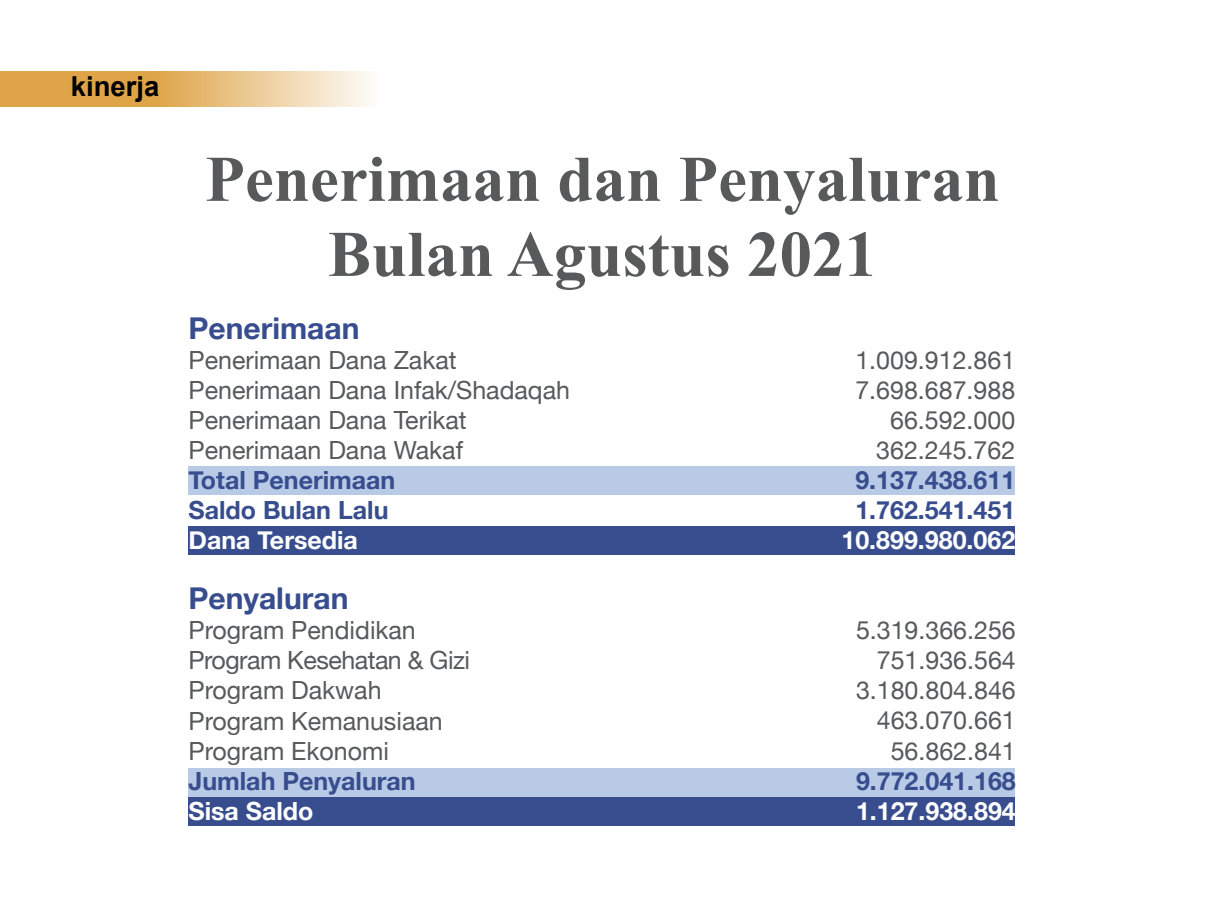
<style>
.page{position:relative;width:1205px;height:922px;background:#fff}
.page>*{position:absolute;margin:0;border:0;box-sizing:border-box;transform-origin:0 0}
.t1{font:700 65px/75px "Times New Roman";color:#58595b;text-align:center}
.t2{font:700 30px "Helvetica Neue";color:#374d8e}
.t3{font:700 27.5px "Arial";color:#000}
.t4{font:25px/30px "Helvetica Neue";color:#58595b}
.t5{font:700 25px/30px "Helvetica Neue";color:#374d8e}
.t6{font:700 25px "Helvetica Neue";color:#fff}
</style>
<div class="page">
<svg style="left:0;top:71px;width:370px;height:35px;background:#e6bc79"></svg>
<div style="left:188px;top:526px;width:827px;height:28px;background:#374d8e"></div>
<div style="left:188px;top:466px;width:827px;height:28px;background:#b9cae7"></div>
<div style="left:188px;top:768px;width:827px;height:28px;background:#b9cae7"></div>
<div style="left:188px;top:796px;width:827px;height:29px;background:#374d8e"></div>
<p class="t3" style="left:71px;top:67px;width:90px">kinerja</p>
<h1 class="t1" style="left:205px;top:140px;width:796px">Penerimaan dan Penyaluran<br>Bulan Agustus 2021</h1>
<p class="t2" style="left:188px;top:309px;width:173px">Penerimaan</p>
<p class="t4" style="left:188px;top:344px;width:383px">Penerimaan Dana Zakat<br>Penerimaan Dana Infak/Shadaqah<br>Penerimaan Dana Terikat<br>Penerimaan Dana Wakaf</p>
<p class="t5" style="left:188px;top:464px;width:208px">Total Penerimaan<br>Saldo Bulan Lalu</p>
<p class="t6" style="left:188px;top:524px;width:171px">Dana Tersedia</p>
<p class="t4" style="left:855px;top:344px;width:161px;text-align:right">1.009.912.861<br>7.698.687.988<br>66.592.000<br>362.245.762</p>
<p class="t5" style="left:855px;top:464px;width:161px">9.137.438.611<br>1.762.541.451</p>
<p class="t6" style="left:841px;top:524px;width:175px">10.899.980.062</p>
<p class="t2" style="left:188px;top:580px;width:162px">Penyaluran</p>
<p class="t4" style="left:188px;top:615px;width:283px">Program Pendidikan<br>Program Kesehatan &amp; Gizi<br>Program Dakwah<br>Program Kemanusiaan<br>Program Ekonomi</p>
<p class="t5" style="left:188px;top:764px;width:229px">Jumlah Penyaluran</p>
<p class="t6" style="left:188px;top:795px;width:126px">Sisa Saldo</p>
<p class="t4" style="left:856px;top:615px;width:161px;text-align:right">5.319.366.256<br>751.936.564<br>3.180.804.846<br>463.070.661<br>56.862.841</p>
<p class="t5" style="left:856px;top:764px;width:161px">9.772.041.168</p>
<p class="t6" style="left:856px;top:795px;width:161px">1.127.938.894</p>
</div>
